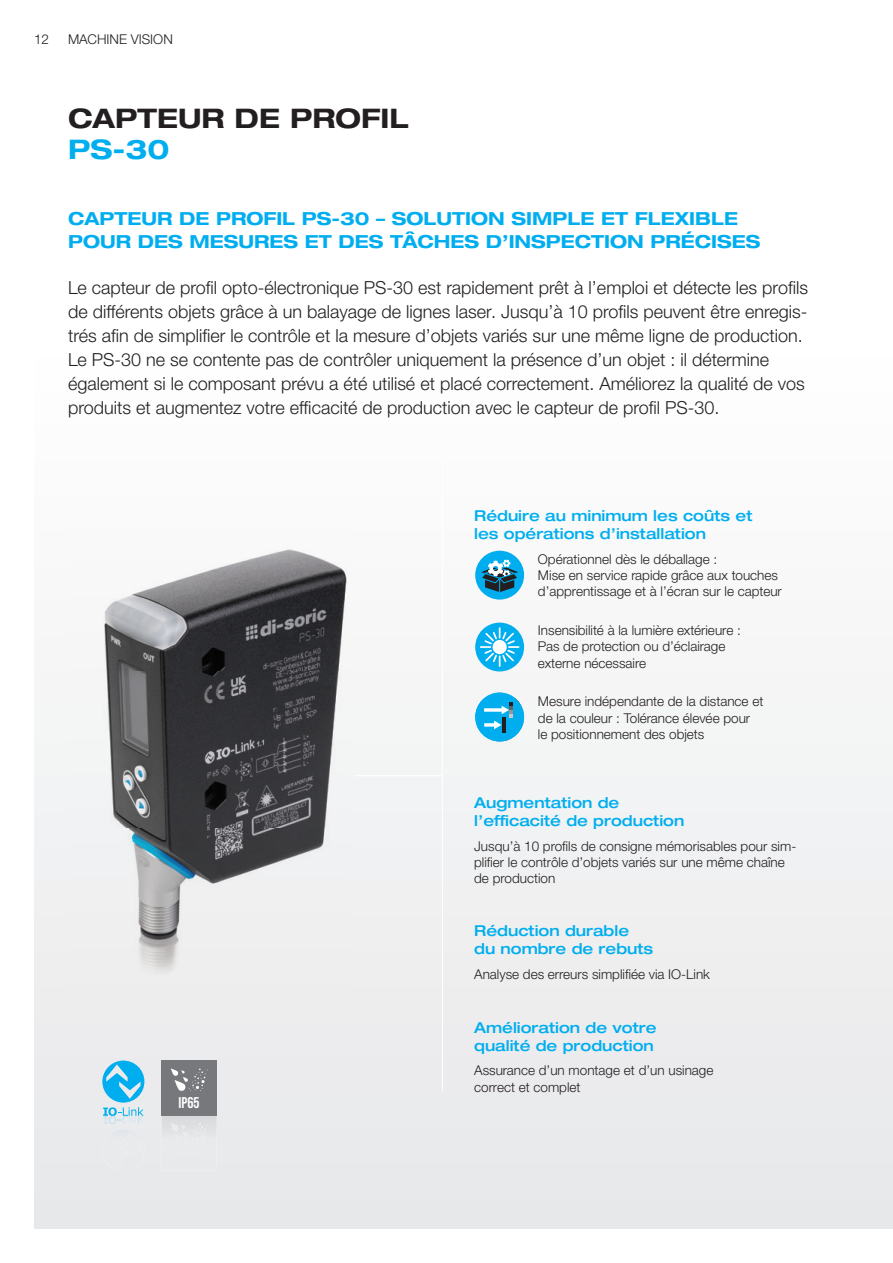
<style>
.page{position:relative;width:893px;height:1263px;background:#fff}
.page>*{position:absolute;margin:0;border:0;box-sizing:border-box;transform-origin:0 0}
.t1{font:700 expanded 27px "Helvetica Neue LTW1 G";color:#231f20}
.t2{font:700 expanded 27px "Helvetica Neue LTW1 G";color:#00aeef}
.t3{font:300 18px/24px "Helvetica Neue LTW1 G";color:#231f20}
.t4{font:700 expanded 18px/22.5px "Helvetica Neue LTW1 G";color:#00aeef}
.t5{font:700 15.6px "Bebas Neue Pro";color:#fff}
.t6{font:500 expanded 15px/18px "Helvetica Neue LTW1 G";color:#00aeef}
.t7{font:300 13.5px/16.2px "Helvetica Neue LTW1 G";color:#231f20}
</style>
<div class="page">
<div style="left:34px;top:550px;width:859px;height:679px;background:#efeff0"></div>
<img style="left:68px;top:549px;width:282px;height:437px">
<div style="left:102px;top:1129px;width:42px;height:42px;background:#e9eaeb"></div>
<svg style="left:102px;top:1060px;width:42px;height:64px;background:#7dceed"></svg>
<div style="left:162px;top:1061px;width:55px;height:55px;background:#76787b"></div>
<svg style="left:171px;top:1068px;width:37px;height:23px"></svg>
<img style="left:162px;top:1117px;width:55px;height:54px">
<hr style="left:162px;top:1116px;width:55px;height:1px;background:#d8d9db">
<img style="left:179px;top:1152px;width:20px;height:11px">
<svg style="left:171px;top:1123px;width:37px;height:23px"></svg>
<hr style="left:442px;top:457px;width:1px;height:634px;background:#fff">
<hr style="left:355px;top:775px;width:87px;height:1px;background:#fff">
<div style="left:475px;top:551px;width:49px;height:48px;background:#00aeef;border-radius:50%"></div>
<svg style="left:476px;top:560px;width:48px;height:32px"></svg>
<div style="left:475px;top:623px;width:49px;height:48px;background:#00aeef;border-radius:50%"></div>
<svg style="left:481px;top:628px;width:38px;height:38px"></svg>
<div style="left:475px;top:693px;width:49px;height:48px;background:#00aeef;border-radius:50%"></div>
<svg style="left:484px;top:708px;width:10px;height:4px"></svg>
<svg style="left:484px;top:723px;width:10px;height:4px"></svg>
<svg style="left:494px;top:693px;width:30px;height:48px"></svg>
<svg style="left:501px;top:717px;width:4px;height:16px"></svg>
<p class="t7" style="left:34px;top:31px;width:17px">12</p>
<p class="t7" style="left:68px;top:31px;width:106px">MACHINE VISION</p>
<h1 class="t1" style="left:68px;top:100px;width:342px">CAPTEUR DE PROFIL</h1>
<h1 class="t2" style="left:68px;top:132px;width:103px">PS-30</h1>
<p class="t4" style="left:68px;top:207px;width:694px">CAPTEUR DE PROFIL PS-30 – SOLUTION SIMPLE ET FLEXIBLE<br>POUR DES MESURES ET DES TÂCHES D’INSPECTION PRÉCISES</p>
<p class="t3" style="left:68px;top:276px;width:741px">Le capteur de profil opto-électronique PS-30 est rapidement prêt à l’emploi et détecte les profils de différents objets grâce à un balayage de lignes laser. Jusqu’à 10 profils peuvent être enregis&shy;trés afin de simplifier le contrôle et la mesure d’objets variés sur une même ligne de production.<br>Le PS-30 ne se contente pas de contrôler uniquement la présence d’un objet : il détermine également si le composant prévu a été utilisé et placé correctement. Améliorez la qualité de vos produits et augmentez votre efficacité de production avec le capteur de profil PS-30.</p>
<p class="t6" style="left:474px;top:506px;width:280px">Réduire au minimum les coûts et les opérations d’installation</p>
<p class="t7" style="left:538px;top:551px;width:245px">Opérationnel dès le déballage :<br>Mise en service rapide grâce aux touches d’apprentissage et à l’écran sur le capteur</p>
<p class="t7" style="left:538px;top:622px;width:204px">Insensibilité à la lumière extérieure :<br>Pas de protection ou d’éclairage externe nécessaire</p>
<p class="t7" style="left:538px;top:693px;width:227px">Mesure indépendante de la distance et de la couleur : Tolérance élevée pour<br>le positionnement des objets</p>
<p class="t6" style="left:474px;top:793px;width:212px">Augmentation de l’efficacité de production</p>
<p class="t7" style="left:474px;top:838px;width:324px">Jusqu’à 10 profils de consigne mémorisables pour sim&shy;plifier le contrôle d’objets variés sur une même chaîne de production</p>
<p class="t5" style="left:178px;top:1094px;width:23px">IP65</p>
<p class="t6" style="left:474px;top:921px;width:181px">Réduction durable du nombre de rebuts</p>
<p class="t7" style="left:474px;top:966px;width:237px">Analyse des erreurs simplifiée via IO-Link</p>
<p class="t6" style="left:474px;top:1018px;width:184px">Amélioration de votre qualité de production</p>
<p class="t7" style="left:474px;top:1062px;width:241px">Assurance d’un montage et d’un usinage correct et complet</p>
</div>
